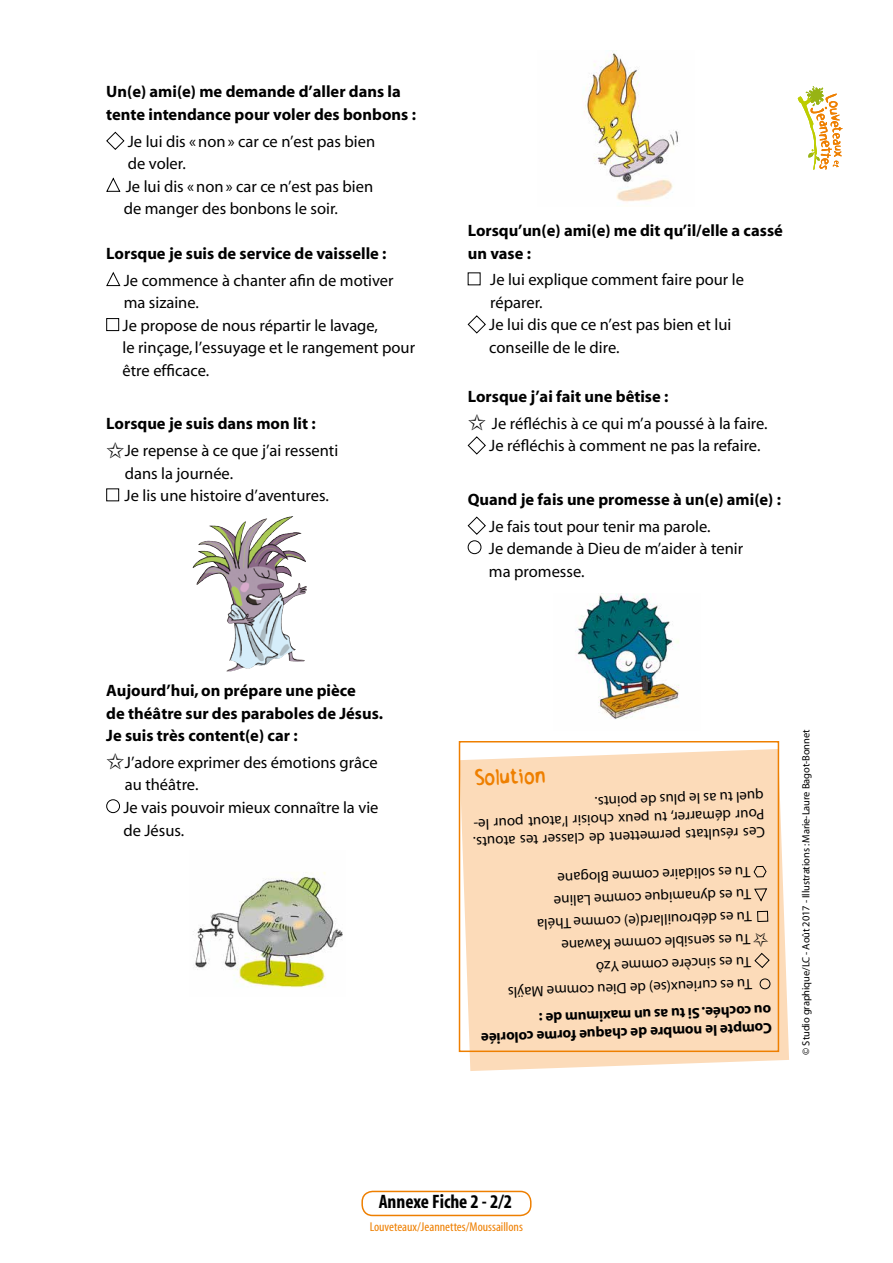
<style>
.page{position:relative;width:893px;height:1263px;background:#fff}
.page>*{position:absolute;margin:0;border:0;box-sizing:border-box;transform-origin:0 0}
.t1{font:700 22.5px "Holstein";color:#ee7f00}
.t2{font:700 condensed 19.5px "Myriad";color:#000}
.t3{font:16.5px/22.5px "Myriad";color:#000}
.t4{font:700 16.5px/22.5px "Myriad";color:#000}
.t5{font:15px/22.5px "Myriad";color:#000}
.t6{font:700 15px/18px "Myriad";color:#000}
.t7{font:condensed 12.9px "Myriad";color:#ee7f00;scale:1.05 1}
.t8{font:10.5px "Myriad";letter-spacing:-.01em;color:#000}
</style>
<div class="page">
<img style="left:249px;top:517px;width:41px;height:33px">
<img style="left:193px;top:872px;width:150px;height:116px">
<img style="left:582px;top:51px;width:97px;height:151px">
<img style="left:575px;top:594px;width:104px;height:125px">
<svg style="left:798px;top:86px;width:44px;height:84px"></svg>
<div style="left:361px;top:1191px;width:170px;height:25px;border:2px solid #ee7f00;border-radius:10px"></div>
<svg style="left:106px;top:131px;width:19px;height:19px"></svg>
<svg style="left:106px;top:177px;width:15px;height:15px"></svg>
<svg style="left:106px;top:271px;width:15px;height:16px"></svg>
<div style="left:106px;top:318px;width:13px;height:13px;border:1px solid #000"></div>
<div style="left:106px;top:488px;width:13px;height:13px;border:1px solid #000"></div>
<div style="left:106px;top:799px;width:14px;height:14px;border:1px solid #000;border-radius:50%"></div>
<svg style="left:467px;top:315px;width:19px;height:19px"></svg>
<svg style="left:467px;top:516px;width:19px;height:19px"></svg>
<div style="left:468px;top:540px;width:13px;height:14px;border:1px solid #000;border-radius:50%"></div>
<div style="left:459px;top:749px;width:330px;height:322px;background:#fcdbb9"></div>
<div style="left:459px;top:741px;width:320px;height:311px;border:2px solid #ee7f00"></div>
<div style="left:760px;top:978px;width:10px;height:11px;border:1px solid #000;border-radius:50%"></div>
<div style="left:757px;top:911px;width:11px;height:11px;border:1px solid #000"></div>
<svg style="left:754px;top:888px;width:13px;height:14px"></svg>
<svg style="left:753px;top:866px;width:14px;height:12px"></svg>
<svg style="left:467px;top:436px;width:19px;height:19px"></svg>
<svg style="left:753px;top:933px;width:17px;height:35px"></svg>
<p class="t4" style="left:106px;top:81px;width:311px">Un(e) ami(e) me demande d’aller dans la tente intendance pour voler des bonbons :</p>
<p class="t3" style="left:124px;top:131px;width:253px">Je lui dis «non» car ce n’est pas bien de voler.<br>Je lui dis «non» car ce n’est pas bien de manger des bonbons le soir.</p>
<p class="t4" style="left:106px;top:243px;width:282px">Lorsque je suis de service de vaisselle :</p>
<p class="t3" style="left:123px;top:270px;width:294px">Je commence à chanter afin de motiver ma sizaine.<br>Je propose de nous répartir le lavage,<br>le rinçage, l’essuyage et le rangement pour être efficace.</p>
<p class="t4" style="left:106px;top:413px;width:211px">Lorsque je suis dans mon lit :</p>
<p class="t3" style="left:125px;top:440px;width:215px">Je repense à ce que j’ai ressenti dans la journée.<br>Je lis une histoire d’aventures.</p>
<p class="t4" style="left:106px;top:680px;width:278px">Aujourd’hui, on prépare une pièce<br>de théâtre sur des paraboles de Jésus.<br>Je suis très content(e) car :</p>
<p class="t3" style="left:123px;top:752px;width:257px">J’adore exprimer des émotions grâce au théâtre.<br>Je vais pouvoir mieux connaître la vie de Jésus.</p>
<p class="t4" style="left:468px;top:220px;width:317px">Lorsqu’un(e) ami(e) me dit qu’il/elle a cassé un vase :</p>
<p class="t3" style="left:489px;top:269px;width:256px">Je lui explique comment faire pour le réparer.<br>Je lui dis que ce n’est pas bien et lui conseille de le dire.</p>
<p class="t4" style="left:468px;top:386px;width:202px">Lorsque j’ai fait une bêtise :</p>
<p class="t3" style="left:489px;top:413px;width:280px">Je réfléchis à ce qui m’a poussé à la faire.<br>Je réfléchis à comment ne pas la refaire.</p>
<p class="t4" style="left:468px;top:489px;width:315px">Quand je fais une promesse à un(e) ami(e) :</p>
<p class="t3" style="left:489px;top:515px;width:256px">Je fais tout pour tenir ma parole.<br>Je demande à Dieu de m’aider à tenir ma promesse.</p>
<h1 class="t1" style="left:475px;top:763px;width:71px;rotate:-2deg">Solution</h1>
<p class="t5" style="left:765px;top:840px;width:295px;line-height:18px;rotate:178deg">Ces résultats permettent de classer tes atouts.<br>Pour démarrer, tu peux choisir l’atout pour le&shy;quel tu as le plus de points.</p>
<p class="t5" style="left:754px;top:994px;width:248px;rotate:178deg">Tu es curieux(se) de Dieu comme Maÿls<br>Tu es sincère comme Yzô<br>Tu es sensible comme Kawane<br>Tu es débrouillard(e) comme Théla<br>Tu es dynamique comme Laline<br>Tu es solidaire comme Blogane</p>
<p class="t6" style="left:772px;top:1036px;width:292px;rotate:178deg">Compte le nombre de chaque forme coloriée ou cochée. Si tu as un maximum de :</p>
<p class="t8" style="left:801px;top:1054px;width:327px;rotate:-90deg">© Studio graphique/LC - Août 2017 - Illustrations : Marie-Laure Bagot-Bonnet</p>
<p class="t2" style="left:379px;top:1192px;width:135px">Annexe Fiche 2 - 2/2</p>
<p class="t7" style="left:370px;top:1220px;width:147px">Louveteaux/Jeannettes/Moussaillons</p>
</div>
